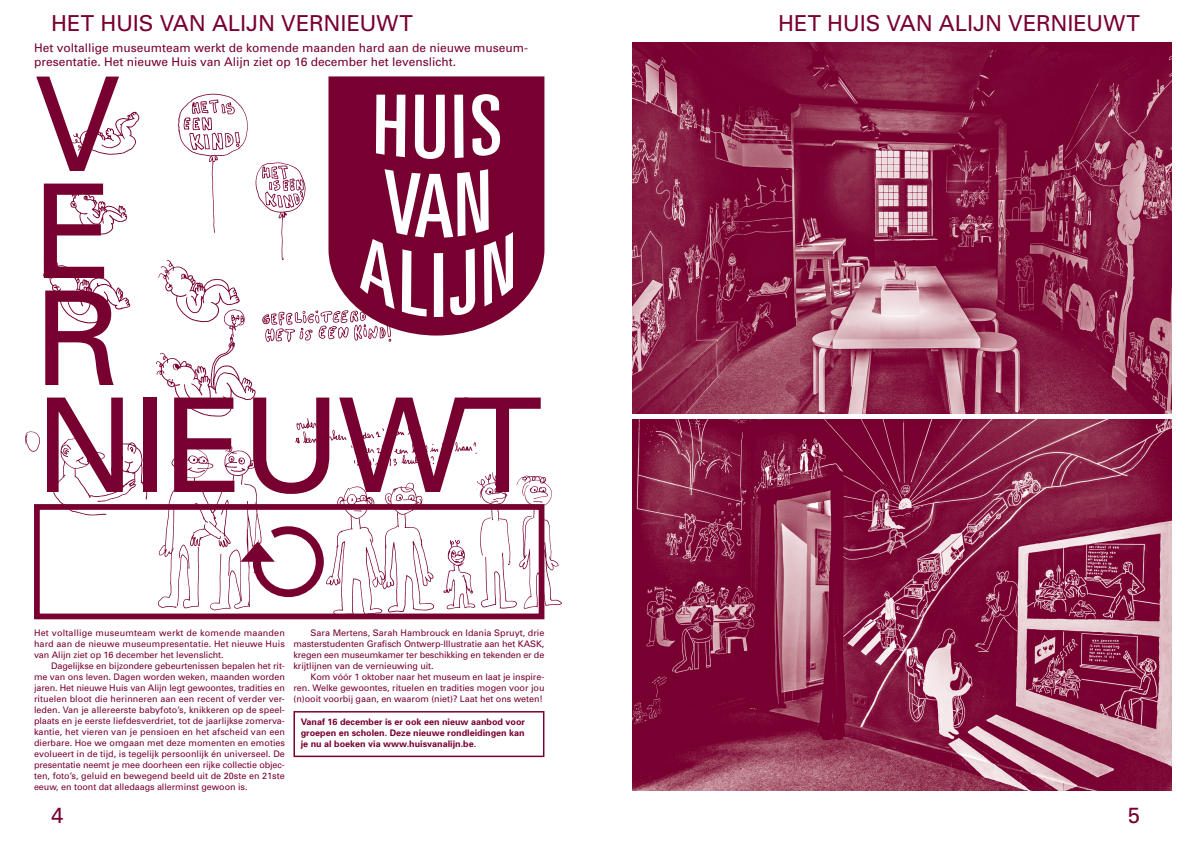
<style>
.page{position:relative;width:1191px;height:842px;background:#fff}
.page>*{position:absolute;margin:0;border:0;box-sizing:border-box;transform-origin:0 0}
.t1{font:130.8px/107px "Univers";color:#780031}
.t2{font:22px "Univers";letter-spacing:-.005em;color:#780031}
.t3{font:12px/14px "Univers";color:#780031}
.t4{font:9px/11px "Univers";color:#780031;text-align:justify}
.t5{font:700 9px/11px "Univers";color:#780031;text-align:justify}
</style>
<div class="page">
<div style="left:293px;top:711px;width:251px;height:46px;border:2px solid #780031"></div>
<img style="left:632px;top:419px;width:539px;height:371px">
<img style="left:632px;top:42px;width:539px;height:371px">
<img style="left:25px;top:76px;width:537px;height:544px">
<h2 class="t2" style="left:51px;top:10px;width:78px">HET HUIS</h2>
<h2 class="t2" style="left:160px;top:10px;width:16px">VAN</h2>
<h2 class="t2" style="left:212px;top:10px;width:14px">ALIJN</h2>
<h2 class="t2" style="left:281px;top:10px;width:16px">VERNIEUWT</h2>
<h3 class="t3" style="left:34px;top:41px;width:496px">Het voltallige museumteam werkt de komende maanden hard aan de nieuwe museum&shy;presentatie. Het nieuwe Huis van Alijn ziet op 16 december het levenslicht.</h3>
<h1 class="t1" style="left:34px;top:73px;width:84px">V<br>E<br>R<br>NIEUWT</h1>
<p class="t4" style="left:34px;top:627px;width:252px">Het voltallige museumteam werkt de komende maanden hard aan de nieuwe museumpresentatie. Het nieuwe Huis van Alijn ziet op 16 december het levenslicht.</p>
<p class="t4" style="left:34px;top:660px;width:252px;text-indent:17px">Dagelijkse en bijzondere gebeurtenissen bepalen het rit&shy;me van ons leven. Dagen worden weken, maanden worden jaren. Het nieuwe Huis van Alijn legt gewoontes, tradities en rituelen bloot die herinneren aan een recent of verder ver&shy;leden. Van je allereerste babyfoto’s, knikkeren op de speel&shy;plaats en je eerste liefdesverdriet, tot de jaarlijkse zomerva&shy;kantie, het vieren van je pensioen en het afscheid van een dierbare. Hoe we omgaan met deze momenten en emoties evolueert in de tijd, is tegelijk persoonlijk én universeel. De presentatie neemt je mee doorheen een rijke collectie objec&shy;ten, foto’s, geluid en bewegend beeld uit de 20ste en 21ste eeuw, en toont dat alledaags allerminst gewoon is.</p>
<h2 class="t2" style="left:51px;top:802px;width:14px">4</h2>
<p class="t4" style="left:293px;top:627px;width:252px;text-indent:17px">Sara Mertens, Sarah Hambrouck en Idania Spruyt, drie masterstudenten G rafisch Ontwerp-I llustratie aan het KASK</p>
<p class="t4" style="left:293px;top:638px;width:252px;text-indent:248px">, kregen een museumkamer ter beschikking en tekenden er de krijtlijnen van de vernieuwing uit.</p>
<p class="t4" style="left:293px;top:671px;width:252px;text-indent:17px">Kom vóór 1 oktober naar het museum en laat je inspire&shy;ren. Welke gewoontes, rituelen en tradities mogen voor jou (n)ooit voorbij gaan, en waarom (niet)? Laat het ons weten!</p>
<p class="t5" style="left:301px;top:717px;width:226px">Vanaf 16 december is er ook een nieuw aanbod voor groepen en scholen. Deze nieuwe rondleidingen kan je nu al boeken via www.huisvanalijn.be.</p>
<h2 class="t2" style="left:778px;top:10px;width:78px">HET HUIS</h2>
<h2 class="t2" style="left:886px;top:10px;width:16px">VAN</h2>
<h2 class="t2" style="left:939px;top:10px;width:14px">ALIJN</h2>
<h2 class="t2" style="left:1008px;top:10px;width:16px">VERNIEUWT</h2>
<h2 class="t2" style="left:1127px;top:802px;width:14px">5</h2>
</div>
